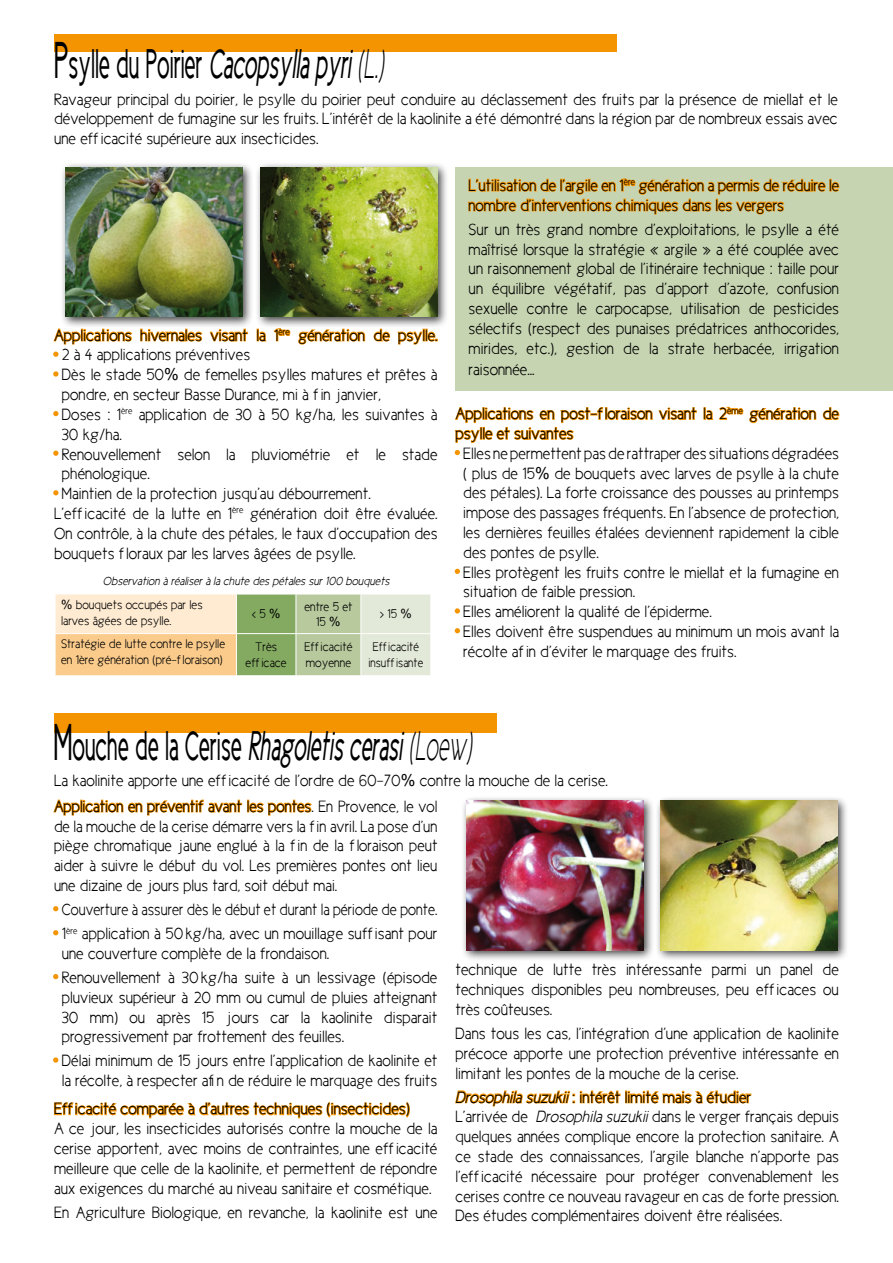
<style>
.page{position:relative;width:893px;height:1263px;background:#fff}
.page>*{position:absolute;margin:0;border:0;box-sizing:border-box;transform-origin:0 0}
.t1{font:italic 42px "Cicle Gordita";color:#000;scale:.57 1}
.t2{font:42px "Cicle Gordita";color:#000;scale:.57 1}
.t3{font:16.5px/19.8px "Cicle Semi";color:#000}
.t4{font:16.5px "Cicle Semi";color:#000;scale:.94 1}
.t5{font:12.75px/15.3px "Cicle Semi";color:#000}
.t6{font:12.75px/15.3px "Cicle Semi";color:#000;text-align:center;scale:.96 1}
.t7{font:italic 12px "Cicle Semi";color:#000}
.s1{font-size:52.5px}
.s2{font-style:italic}
.s3{font-family:"Cicle Fina";font-style:italic}
.s4{color:#f39400}
.s5{font-family:"Arial"}
.s6{font-style:normal;font-size:52.5px}
.s7{font-style:normal}
.s8{font-family:"Cicle Fina"}
</style>
<div class="page">
<div style="left:54px;top:713px;width:442px;height:20px;background:#f39400"></div>
<div style="left:54px;top:34px;width:562px;height:17px;background:#f39400"></div>
<svg style="left:53px;top:799px;width:259px;height:17px"></svg>
<svg style="left:53px;top:906px;width:6px;height:6px"></svg>
<svg style="left:53px;top:930px;width:6px;height:6px"></svg>
<svg style="left:53px;top:974px;width:6px;height:6px"></svg>
<svg style="left:53px;top:1057px;width:6px;height:6px"></svg>
<svg style="left:53px;top:1101px;width:357px;height:18px"></svg>
<svg style="left:455px;top:1090px;width:297px;height:17px"></svg>
<svg style="left:140px;top:328px;width:109px;height:14px"></svg>
<svg style="left:257px;top:328px;width:34px;height:14px"></svg>
<svg style="left:298px;top:328px;width:68px;height:17px"></svg>
<svg style="left:373px;top:328px;width:18px;height:14px"></svg>
<svg style="left:397px;top:328px;width:41px;height:17px"></svg>
<svg style="left:53px;top:328px;width:80px;height:29px"></svg>
<svg style="left:53px;top:371px;width:6px;height:6px"></svg>
<svg style="left:53px;top:411px;width:6px;height:6px"></svg>
<svg style="left:53px;top:450px;width:6px;height:6px"></svg>
<svg style="left:53px;top:490px;width:6px;height:6px"></svg>
<svg style="left:454px;top:406px;width:386px;height:50px"></svg>
<svg style="left:454px;top:568px;width:6px;height:6px"></svg>
<svg style="left:454px;top:608px;width:6px;height:6px"></svg>
<svg style="left:454px;top:628px;width:6px;height:6px"></svg>
<div style="left:55px;top:594px;width:181px;height:40px;background:#feebd2"></div>
<svg style="left:237px;top:595px;width:193px;height:80px;background:#b7cba0"></svg>
<div style="left:55px;top:634px;width:181px;height:42px;background:#fbcb8c"></div>
<hr style="left:55px;top:594px;width:181px;height:1px;background:#fff">
<hr style="left:55px;top:594px;width:1px;height:39px;background:#fff">
<hr style="left:296px;top:594px;width:1px;height:39px;background:#fff">
<hr style="left:361px;top:594px;width:1px;height:39px;background:#fff">
<hr style="left:55px;top:633px;width:181px;height:1px;background:#fff">
<hr style="left:55px;top:634px;width:1px;height:41px;background:#fff">
<hr style="left:236px;top:633px;width:60px;height:1px;background:#fff">
<hr style="left:296px;top:633px;width:65px;height:1px;background:#fff">
<hr style="left:296px;top:634px;width:1px;height:41px;background:#fff">
<hr style="left:361px;top:633px;width:70px;height:1px;background:#fff">
<hr style="left:361px;top:634px;width:1px;height:41px;background:#fff">
<hr style="left:55px;top:675px;width:181px;height:1px;background:#fff">
<div style="left:456px;top:167px;width:437px;height:224px;background:#c6d4b1"></div>
<svg style="left:467px;top:178px;width:373px;height:37px"></svg>
<div style="left:60px;top:162px;width:194px;height:166px;background:#000;opacity:.75"></div>
<img style="left:66px;top:167px;width:177px;height:149px">
<div style="left:461px;top:795px;width:194px;height:167px;background:#000;opacity:.75"></div>
<img style="left:467px;top:801px;width:177px;height:149px">
<div style="left:655px;top:795px;width:194px;height:167px;background:#000;opacity:.75"></div>
<img style="left:661px;top:801px;width:177px;height:149px">
<div style="left:255px;top:162px;width:194px;height:166px;background:#000;opacity:.75"></div>
<img style="left:261px;top:167px;width:177px;height:149px">
<h1 class="t2" style="left:54px;top:42px;width:580px"><span class="s1">P</span>sylle du Poirier <span class="s2">Cacopsylla pyri</span> <span class="s3">(L.)</span></h1>
<p class="t3" style="left:54px;top:89px;width:785px;text-align:justify">Ravageur principal du poirier, le psylle du poirier peut conduire au déclassement des fruits par la présence de miellat et le développement de fumagine sur les fruits. L’intérêt de la kaolinite a été démontré dans la région par de nombreux essais avec une efficacité supérieure aux insecticides.</p>
<p class="t3" style="left:54px;top:325px;width:385px">Applications hivernales visant la 1<sup>ère</sup> génération de psylle.</p>
<p class="t3" style="left:54px;top:345px;width:198px"><span class="s4">•</span> 2 à 4 applications préventives</p>
<p class="t3" style="left:62px;top:365px;width:377px;text-indent:-8px"><span class="s4">•</span> Dès le stade 50<span class="s5">%</span> de femelles psylles matures et prêtes à pondre, en secteur Basse Durance, mi à fin janvier,</p>
<p class="t3" style="left:62px;top:404px;width:377px;text-indent:-8px"><span class="s4">•</span> Doses : 1<sup>ère</sup> application de 30 à 50 kg/ha, les suivantes à<br>30 kg/ha.</p>
<p class="t3" style="left:62px;top:444px;width:377px;text-indent:-8px"><span class="s4">•</span> Renouvellement selon la pluviométrie et le stade phénologique.</p>
<p class="t3" style="left:54px;top:484px;width:385px"><span class="s4">•</span> Maintien de la protection jusqu’au débourrement.<br>L’efficacité de la lutte en 1<sup>ère</sup> génération doit être évaluée.<br>On contrôle, à la chute des pétales, le taux d’occupation des bouquets floraux par les larves âgées de psylle.</p>
<p class="t7" style="left:103px;top:575px;width:288px">Observation à réaliser à la chute des pétales sur 100 bouquets</p>
<p class="t5" style="left:61px;top:597px;width:143px"><span class="s5">%</span> bouquets occupés par les larves âgées de psylle.</p>
<p class="t5" style="left:252px;top:606px;width:30px">&lt; 5 <span class="s5">%</span></p>
<p class="t5" style="left:304px;top:599px;width:50px;text-align:center">entre 5 et<br>15 <span class="s5">%</span></p>
<p class="t5" style="left:380px;top:606px;width:33px">&gt; 15 <span class="s5">%</span></p>
<p class="t5" style="left:61px;top:636px;width:166px">Stratégie de lutte contre le psylle en 1ère génération (pré-floraison)</p>
<p class="t5" style="left:246px;top:639px;width:43px;text-align:center">Très efficace</p>
<p class="t5" style="left:304px;top:639px;width:50px">Efficacité moyenne</p>
<p class="t6" style="left:368px;top:639px;width:59px">Efficacité insuffisante</p>
<p class="t3" style="left:469px;top:175px;width:372px">L’utilisation de l’argile en 1<sup>ère</sup> génération a permis de réduire le nombre d’interventions chimiques dans les vergers</p>
<p class="t3" style="left:469px;top:219px;width:372px;text-align:justify">Sur un très grand nombre d’exploitations, le psylle a été maîtrisé lorsque la stratégie « argile » a été couplée avec un raisonnement global de l’itinéraire technique : taille pour un équilibre végétatif, pas d’apport d’azote, confusion sexuelle contre le carpocapse, utilisation de pesticides sélectifs (respect des punaises prédatrices anthocorides, mirides, etc.), gestion de la strate herbacée, irrigation</p>
<p class="t3" style="left:469px;top:360px;width:68px">raisonnée…</p>
<p class="t3" style="left:456px;top:404px;width:385px">Applications en post-floraison visant la 2<sup>ème</sup> génération de psylle et suivantes</p>
<p class="t3" style="left:463px;top:443px;width:377px;text-align:justify;text-indent:-8px"><span class="s4">•</span> Elles ne permettent pas de rattraper des situations dégradées ( plus de 15<span class="s5">%</span> de bouquets avec larves de psylle à la chute des pétales). La forte croissance des pousses au printemps impose des passages fréquents. En l’absence de protection, les dernières feuilles étalées deviennent rapidement la cible des pontes de psylle.</p>
<p class="t3" style="left:463px;top:562px;width:377px;text-indent:-8px"><span class="s4">•</span> Elles protègent les fruits contre le miellat et la fumagine en situation de faible pression.</p>
<p class="t3" style="left:456px;top:602px;width:258px"><span class="s4">•</span> Elles améliorent la qualité de l’épiderme.</p>
<p class="t3" style="left:463px;top:622px;width:377px;text-indent:-8px"><span class="s4">•</span> Elles doivent être suspendues au minimum un mois avant la récolte afin d’éviter le marquage des fruits.</p>
<h1 class="t1" style="left:54px;top:723px;width:734px"><span class="s6">M</span><span class="s7">ouche de la Cerise</span> Rhagoletis cerasi <span class="s8">(Loew)</span></h1>
<p class="t3" style="left:54px;top:770px;width:555px">La kaolinite apporte une efficacité de l’ordre de 60-70<span class="s5">%</span> contre la mouche de la cerise.</p>
<p class="t3" style="left:54px;top:796px;width:385px;text-align:justify">Application en préventif avant les pontes. En Provence, le vol de la mouche de la cerise démarre vers la fin avril. La pose d’un piège chromatique jaune englué à la fin de la floraison peut aider à suivre le début du vol. Les premières pontes ont lieu une dizaine de jours plus tard, soit début mai.</p>
<p class="t4" style="left:54px;top:901px;width:409px"><span class="s4">•</span> Couverture à assurer dès le début et durant la période de ponte.</p>
<p class="t3" style="left:62px;top:924px;width:377px;text-indent:-8px"><span class="s4">•</span> 1<sup>ère</sup> application à 50kg/ha, avec un mouillage suffisant pour une couverture complète de la frondaison.</p>
<p class="t3" style="left:62px;top:967px;width:377px;text-align:justify;text-indent:-8px"><span class="s4">•</span> Renouvellement à 30kg/ha suite à un lessivage (épisode pluvieux supérieur à 20 mm ou cumul de pluies atteignant 30 mm) ou après 15 jours car la kaolinite disparait progressivement par frottement des feuilles.</p>
<p class="t3" style="left:54px;top:1051px;width:385px;text-align:center"><span class="s4">•</span> Délai minimum de 15 jours entre l’application de kaolinite et la récolte, à respecter afin de réduire le marquage des fruits</p>
<p class="t3" style="left:54px;top:1099px;width:385px">Efficacité comparée à d’autres techniques (insecticides)<br>A ce jour, les insecticides autorisés contre la mouche de la cerise apportent, avec moins de contraintes, une efficacité meilleure que celle de la kaolinite, et permettent de répondre aux exigences du marché au niveau sanitaire et cosmétique.</p>
<p class="t3" style="left:54px;top:1202px;width:385px">En Agriculture Biologique, en revanche, la kaolinite est une</p>
<p class="t3" style="left:455px;top:960px;width:385px;text-align:justify">technique de lutte très intéressante parmi un panel de techniques disponibles peu nombreuses, peu efficaces ou très coûteuses.</p>
<p class="t3" style="left:455px;top:1023px;width:385px;text-align:justify">Dans tous les cas, l’intégration d’une application de kaolinite précoce apporte une protection préventive intéressante en limitant les pontes de la mouche de la cerise.</p>
<p class="t3" style="left:455px;top:1087px;width:385px"><span class="s2">Drosophila suzukii</span> : intérêt limité mais à étudier<br>L’arrivée de <span class="s2">Drosophila suzukii</span> dans le verger français depuis quelques années complique encore la protection sanitaire. A ce stade des connaissances, l’argile blanche n’apporte pas l’efficacité nécessaire pour protéger convenablement les cerises contre ce nouveau ravageur en cas de forte pression.<br>Des études complémentaires doivent être réalisées.</p>
</div>
